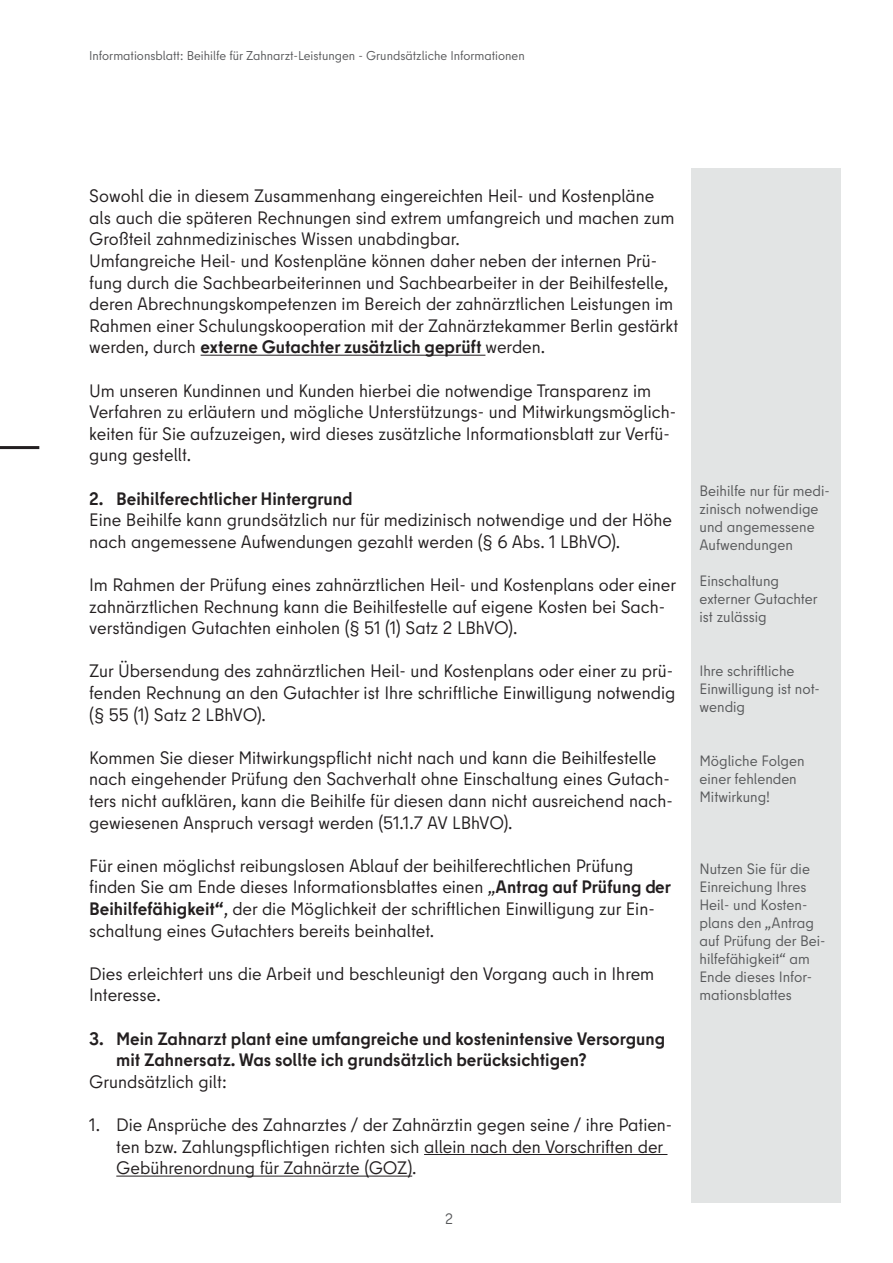
<style>
.page{position:relative;width:893px;height:1263px;background:#fff}
.page>*{position:absolute;margin:0;border:0;box-sizing:border-box;transform-origin:0 0}
.Fließtext_12_PT{font:18px/21.6px "Berlin Type";color:#231f20}
.t1{font:700 18px/21.6px "Berlin Type";color:#231f20}
.INfotext_10_PT{font:15px/18px "Berlin Type";color:#57585a}
.t2{font:12.75px "Berlin Type";color:#57585a}
.s1{font-weight:700}
</style>
<div class="page">
<hr style="left:0;top:446px;width:39px;height:3px;background:#231f20">
<div style="left:692px;top:168px;width:149px;height:1034px;background:#e2e4e4"></div>
<hr style="left:201px;top:355px;width:284px;height:1px;background:#231f20">
<hr style="left:424px;top:1154px;width:243px;height:1px;background:#231f20">
<hr style="left:116px;top:1176px;width:296px;height:1px;background:#231f20">
<p class="t2" style="left:89px;top:48px;width:437px">Informationsblatt: Beihilfe für Zahnarzt-Leistungen - Grundsätzliche Informationen</p>
<p class="Fließtext_12_PT" style="left:89px;top:185px;width:587px">Sowohl die in diesem Zusammenhang eingereichten Heil- und Kostenpläne als auch die späteren Rechnungen sind extrem umfangreich und machen zum<br>Großteil zahnmedizinisches Wissen unabdingbar.</p>
<p class="Fließtext_12_PT" style="left:89px;top:250px;width:590px">Umfangreiche Heil- und Kostenpläne können daher neben der internen Prü&shy;fung durch die Sachbearbeiterinnen und Sachbearbeiter in der Beihilfestelle, deren Abrechnungskompetenzen im Bereich der zahnärztlichen Leistungen im Rahmen einer Schulungskooperation mit der Zahnärztekammer Berlin gestärkt werden, durch <span class="s1">externe Gutachter zusätzlich geprüft</span> werden.</p>
<p class="Fließtext_12_PT" style="left:89px;top:380px;width:588px">Um unseren Kundinnen und Kunden hierbei die notwendige Transparenz im Verfahren zu erläutern und mögliche Unterstützungs- und Mitwirkungsmöglich&shy;keiten für Sie aufzuzeigen, wird dieses zusätzliche Informationsblatt zur Verfü&shy;gung gestellt.</p>
<p class="t1" style="left:89px;top:488px;width:265px">2. Beihilferechtlicher Hintergrund</p>
<p class="Fließtext_12_PT" style="left:89px;top:509px;width:584px">Eine Beihilfe kann grundsätzlich nur für medizinisch notwendige und der Höhe nach angemessene Aufwendungen gezahlt werden (§ 6 Abs. 1 LBhVO).</p>
<p class="Fließtext_12_PT" style="left:89px;top:574px;width:588px">Im Rahmen der Prüfung eines zahnärztlichen Heil- und Kostenplans oder einer zahnärztlichen Rechnung kann die Beihilfestelle auf eigene Kosten bei Sach&shy;verständigen Gutachten einholen (§ 51 (1) Satz 2 LBhVO).</p>
<p class="Fließtext_12_PT" style="left:89px;top:660px;width:587px;text-align:justify">Zur Übersendung des zahnärztlichen Heil- und Kostenplans oder einer zu prü&shy;fenden Rechnung an den Gutachter ist Ihre schriftliche Einwilligung notwendig (§ 55 (1) Satz 2 LBhVO).</p>
<p class="Fließtext_12_PT" style="left:89px;top:747px;width:585px">Kommen Sie dieser Mitwirkungspflicht nicht nach und kann die Beihilfestelle nach eingehender Prüfung den Sachverhalt ohne Einschaltung eines Gutach&shy;ters nicht aufklären, kann die Beihilfe für diesen dann nicht ausreichend nach&shy;gewiesenen Anspruch versagt werden (51.1.7 AV LBhVO).</p>
<p class="Fließtext_12_PT" style="left:89px;top:855px;width:583px">Für einen möglichst reibungslosen Ablauf der beihilferechtlichen Prüfung finden Sie am Ende dieses Informationsblattes einen „<span class="s1">Antrag auf Prüfung der Beihilfefähigkeit“</span>, der die Möglichkeit der schriftlichen Einwilligung zur Ein&shy;schaltung eines Gutachters bereits beinhaltet.</p>
<p class="Fließtext_12_PT" style="left:89px;top:963px;width:566px">Dies erleichtert uns die Arbeit und beschleunigt den Vorgang auch in Ihrem<br>Interesse.</p>
<p class="t1" style="left:116px;top:1028px;width:550px;text-indent:-27px">3. Mein Zahnarzt plant eine umfangreiche und kostenintensive Versorgung mit Zahnersatz. Was sollte ich grundsätzlich berücksichtigen?</p>
<p class="Fließtext_12_PT" style="left:89px;top:1071px;width:139px">Grundsätzlich gilt:</p>
<p class="Fließtext_12_PT" style="left:116px;top:1114px;width:558px;text-indent:-27px">1. Die Ansprüche des Zahnarztes / der Zahnärztin gegen seine / ihre Patien&shy;ten bzw. Zahlungspflichtigen richten sich allein nach den Vorschriften der<br>Gebührenordnung für Zahnärzte (GOZ).</p>
<p class="INfotext_10_PT" style="left:445px;top:1209px;width:9px">2</p>
<p class="INfotext_10_PT" style="left:699px;top:482px;width:132px">Beihilfe nur für medi&shy;zinisch notwendige und angemessene<br>Aufwendungen</p>
<p class="INfotext_10_PT" style="left:699px;top:572px;width:81px">Einschaltung</p>
<p class="INfotext_10_PT" style="left:699px;top:590px;width:120px">externer Gutachter ist zulässig</p>
<p class="INfotext_10_PT" style="left:699px;top:662px;width:122px">Ihre schriftliche<br>Einwilligung ist not&shy;wendig</p>
<p class="INfotext_10_PT" style="left:699px;top:752px;width:107px">Mögliche Folgen einer fehlenden</p>
<p class="INfotext_10_PT" style="left:699px;top:788px;width:72px">Mitwirkung!</p>
<p class="INfotext_10_PT" style="left:699px;top:860px;width:112px">Nutzen Sie für die<br>Einreichung Ihres</p>
<p class="INfotext_10_PT" style="left:699px;top:896px;width:116px">Heil- und Kosten&shy;plans den „Antrag</p>
<p class="INfotext_10_PT" style="left:699px;top:932px;width:127px">auf Prüfung der Bei&shy;hilfefähigkeit“ am<br>Ende dieses Infor&shy;mationsblattes</p>
</div>
